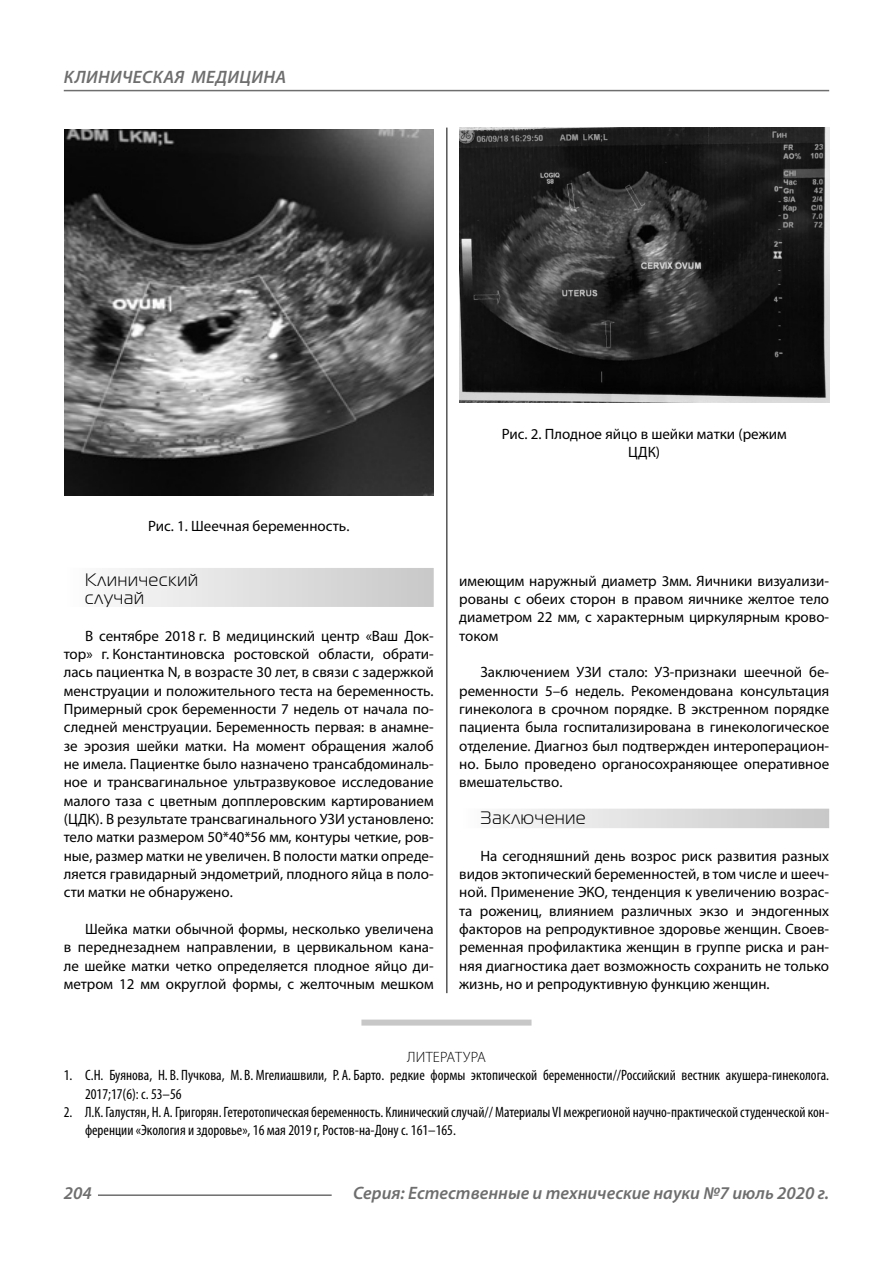
<style>
.page{position:relative;width:893px;height:1263px;background:#fff}
.page>*{position:absolute;margin:0;border:0;box-sizing:border-box;transform-origin:0 0}
.t1{font:italic 600 18px "Myriad Pro";color:#6e6e6e}
.Subheader_2lines{font:18px/18.3px "Magistral C";letter-spacing:.05em;color:#000}
.Subheader{font:18px "Magistral C";letter-spacing:.05em;color:#000}
.Normal{font:15px/18.3px "Myriad Pro";color:#000;text-align:justify}
.t2{font:condensed 15px/18.3px "Myriad Pro";color:#000}
.podpis{font:15px/18.3px "Myriad Pro";color:#000;text-align:center}
.Literature{font:300 15px "Myriad Pro";letter-spacing:.02em;color:#000}
</style>
<div class="page">
<hr style="left:446px;top:128px;width:1px;height:1007px;background:#000">
<div style="left:64px;top:568px;width:370px;height:39px;background:linear-gradient(to right,#fcfcfc,#c8c8c8)"></div>
<div style="left:459px;top:809px;width:370px;height:19px;background:linear-gradient(to right,#fcfcfc,#c8c8c8)"></div>
<div style="left:361px;top:1019px;width:170px;height:6px;background:#c7c7c7"></div>
<div style="left:64px;top:1043px;width:765px;height:220px;background:#fff"></div>
<img style="left:64px;top:130px;width:370px;height:366px">
<img style="left:459px;top:128px;width:370px;height:274px">
<hr style="left:98px;top:1194px;width:234px;height:2px;background:#6e6e6e">
<hr style="left:64px;top:90px;width:765px;height:1px;background:#6e6e6e">
<p class="t1" style="left:64px;top:66px;width:23px">Клиническая</p>
<p class="t1" style="left:191px;top:66px;width:13px">медицина</p>
<p class="podpis" style="left:148px;top:516px;width:203px">Рис. 1. Шеечная беременность.</p>
<p class="Subheader_2lines" style="left:85px;top:570px;width:114px">Клинический случай</p>
<p class="Normal" style="left:64px;top:626px;width:371px;text-indent:21px">В сентябре 2018 г. В медицинский центр «Ваш Док&shy;тор» г. Константиновска ростовской области, обрати&shy;лась пациентка N, в возрасте 30 лет, в связи с задержкой менструации и положительного теста на беременность.<br>Примерный срок беременности 7 недель от начала по&shy;следней менструации. Беременность первая: в анамне&shy;зе эрозия шейки матки. На момент обращения жалоб не имела. Пациентке было назначено трансабдоминаль&shy;ное и трансвагинальное ультразвуковое исследование малого таза с цветным допплеровским картированием (ЦДК). В результате трансвагинального УЗИ установлено: тело матки размером 50*40*56 мм, контуры четкие, ров&shy;ные, размер матки не увеличен. В полости матки опреде&shy;ляется гравидарный эндометрий, плодного яйца в поло&shy;сти матки не обнаружено.</p>
<p class="Normal" style="left:64px;top:919px;width:371px;text-indent:21px">Шейка матки обычной формы, несколько увеличена в переднезаднем направлении, в цервикальном кана&shy;ле шейке матки четко определяется плодное яйцо ди&shy;метром 12 мм округлой формы, с желточным мешком</p>
<p class="podpis" style="left:502px;top:425px;width:286px">Рис. 2. Плодное яйцо в шейки матки (режим<br>ЦДК)</p>
<p class="Normal" style="left:459px;top:571px;width:371px">имеющим наружный диаметр 3мм. Яичники визуализи&shy;рованы с обеих сторон в правом яичнике желтое тело диаметром 22 мм, с характерным циркулярным крово&shy;током</p>
<p class="Normal" style="left:459px;top:663px;width:371px;text-indent:21px">Заключением УЗИ стало: УЗ-признаки шеечной бе&shy;ременности 5–6 недель. Рекомендована консультация гинеколога в срочном порядке. В экстренном порядке пациента была госпитализирована в гинекологическое отделение. Диагноз был подтвержден интероперацион&shy;но. Было проведено органосохраняющее оперативное вмешательство.</p>
<p class="Subheader" style="left:480px;top:808px;width:106px">Заключение</p>
<p class="Normal" style="left:459px;top:846px;width:371px;text-indent:21px">На сегодняшний день возрос риск развития разных видов эктопический беременностей, в том числе и шееч&shy;ной. Применение ЭКО, тенденция к увеличению возрас&shy;та рожениц, влиянием различных экзо и эндогенных факторов на репродуктивное здоровье женщин. Своев&shy;ременная профилактика женщин в группе риска и ран&shy;няя диагностика дает возможность сохранить не только жизнь, но и репродуктивную функцию женщин.</p>
<p class="Literature" style="left:407px;top:1048px;width:80px">ЛИТЕРАТУРА</p>
<p class="t2" style="left:85px;top:1066px;width:746px;text-indent:-21px">1. С.Н. Буянова, Н. В. Пучкова, М. В. Мгелиашвили, Р. А. Барто. редкие формы эктопической беременности//Российский вестник акушера-гинеколога.<br>2017;17(6): с. 53–56</p>
<p class="t2" style="left:85px;top:1103px;width:746px;text-indent:-21px">2. Л.К. Галустян, Н. А. Григорян. Гетеротопическая беременность. Клинический случай// МатериалыVI межрегионой научно-практической студенческой кон&shy;ференции «Экология и здоровье», 16 мая 2019 г, Ростов-на-Дону с. 161–165.</p>
<p class="t1" style="left:64px;top:1182px;width:30px">204</p>
<p class="t1" style="left:353px;top:1182px;width:478px">Серия: Естественные и технические науки №7 июль 2020 г.</p>
</div>
